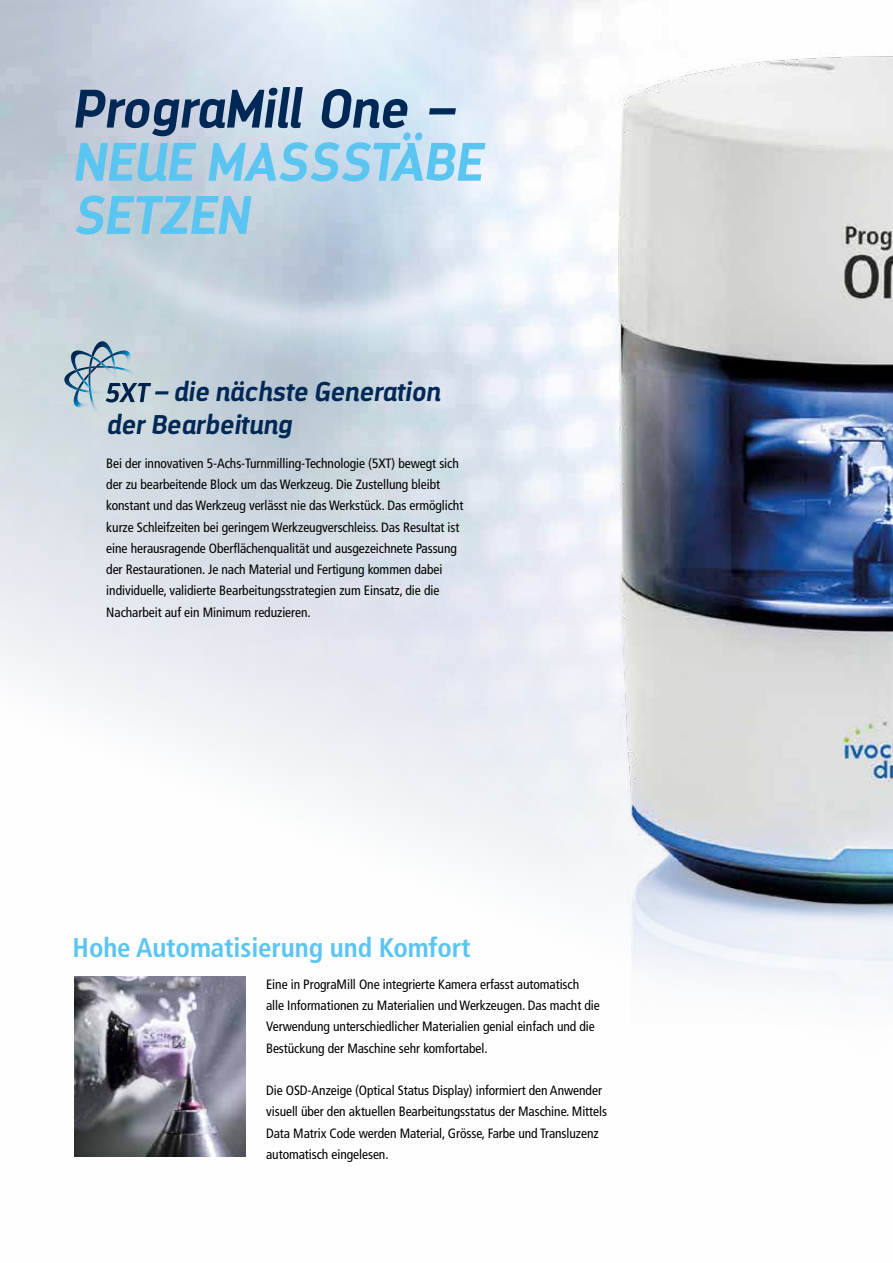
<style>
.page{position:relative;width:893px;height:1263px;background:#fff}
.page>*{position:absolute;margin:0;border:0;box-sizing:border-box;transform-origin:0 0}
.t1{font:italic 700 54px/53.1px "Darwin Alt";color:#5bc5f2}
.t2{font:italic 700 54px "Darwin Alt";letter-spacing:-.01em;color:#002856}
.t3{font:italic 700 27px/32.4px "Darwin Alt";letter-spacing:-.005em;color:#002856}
.t4{font:700 condensed 27px "Frutiger";letter-spacing:-.005em;color:#5bc5f2}
.t5{font:condensed 13.5px/21.3px "Frutiger";letter-spacing:-.005em;color:#000}
</style>
<div class="page">
<svg style="left:0;top:0;width:329px;height:1157px"></svg>
<img style="left:74px;top:976px;width:171px;height:181px">
<img style="left:569px;top:0;width:324px;height:1027px">
<img style="left:89px;top:341px;width:27px;height:76px">
<img style="left:64px;top:366px;width:8px;height:27px">
<img style="left:72px;top:381px;width:57px;height:27px">
<img style="left:69px;top:350px;width:63px;height:31px">
<img style="left:83px;top:362px;width:36px;height:36px">
<svg style="left:89px;top:366px;width:62px;height:39px;background:#9fb3c0"></svg>
<h1 class="t2" style="left:72px;top:76px;width:383px">PrograMill One –</h1>
<h1 class="t1" style="left:72px;top:135px;width:411px">NEUE MASSSTÄBE<br>SETZEN</h1>
<h2 class="t3" style="left:106px;top:376px;width:335px;text-indent:48px">– die nächste Generation der Bearbeitung</h2>
<p class="t5" style="left:106px;top:452px;width:359px">Bei der innovativen 5-Achs-Turnmilling-Technologie (5XT) bewegt sich der zu bearbeitende Block um das Werkzeug. Die Zustellung bleibt konstant und das Werkzeug verlässt nie das Werkstück. Das ermöglicht kurze Schleifzeiten bei geringem Werkzeugverschleiss. Das Resultat ist eine herausragende Oberflächenqualität und ausgezeichnete Passung der Restaurationen. Je nach Material und Fertigung kommen dabei individuelle, validierte Bearbeitungsstrategien zum Einsatz, die die Nacharbeit auf ein Minimum reduzieren.</p>
<h2 class="t4" style="left:73px;top:931px;width:400px">Hohe Automatisierung und Komfort</h2>
<p class="t5" style="left:266px;top:973px;width:335px">Eine in PrograMill One integrierte Kamera erfasst automatisch alle Informationen zu Materialien und Werkzeugen. Das macht die Verwendung unterschiedlicher Materialien genial einfach und die Bestückung der Maschine sehr komfortabel.</p>
<p class="t5" style="left:266px;top:1080px;width:342px">Die OSD-Anzeige (Optical Status Display) informiert den Anwender visuell über den aktuellen Bearbeitungsstatus der Maschine. Mittels Data Matrix Code werden Material, Grösse, Farbe und Transluzenz automatisch eingelesen.</p>
</div>
